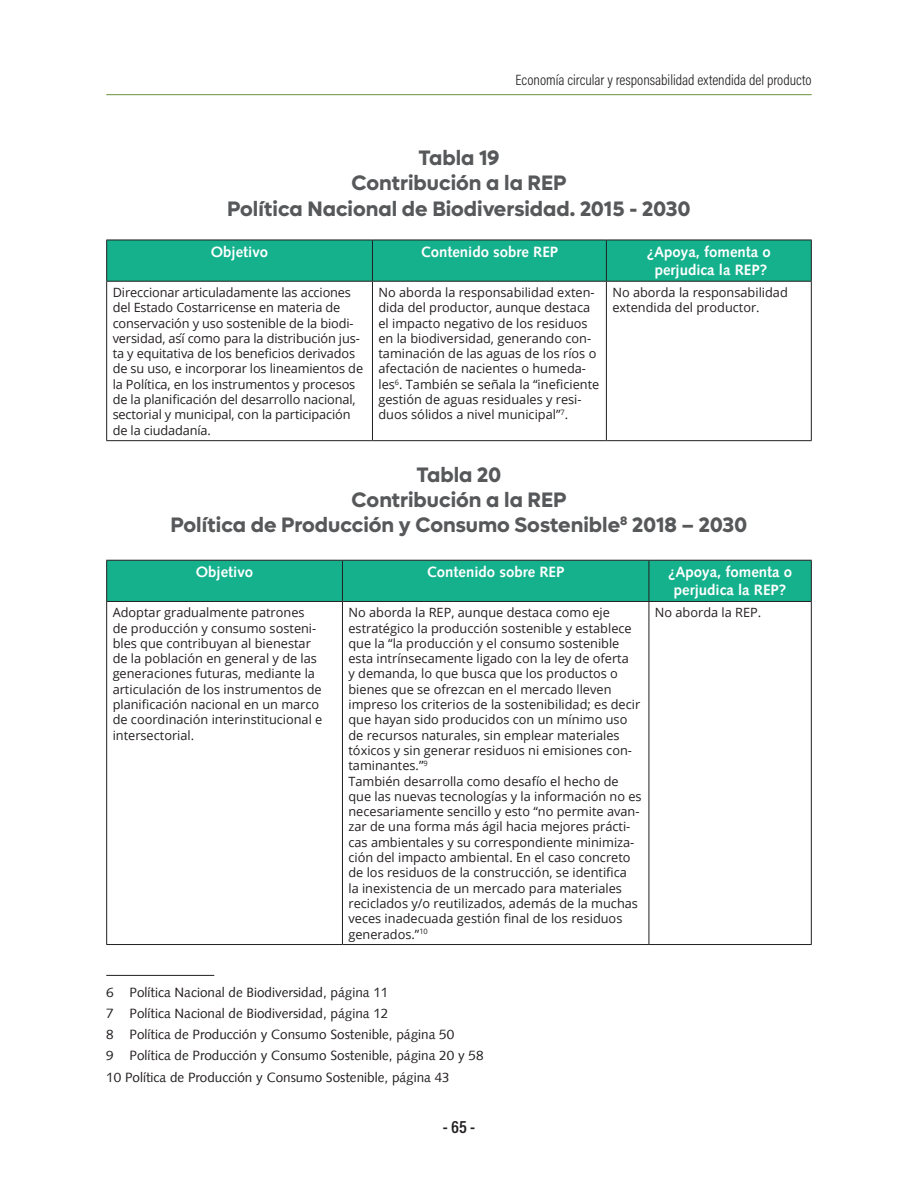
<style>
.page{position:relative;width:918px;height:1188px;background:#fff}
.page>*{position:absolute;margin:0;border:0;box-sizing:border-box;transform-origin:0 0}
.t1{font:700 21px/25.2px "Lufga";color:#57585a;text-align:center}
.t2{font:600 18px "Acumin Pro Cond";color:#231f20}
.t3{font:700 15px/18px "Syntax LT";color:#fff;text-align:center}
.t4{font:300 15px "Acumin Pro Cond";color:#231f20}
.t5{font:13.5px/21.3px "Syntax LT";color:#231f20}
.t6{font:12.75px/15.3px "Open Sans";color:#231f20}
</style>
<div class="page">
<hr style="left:106px;top:94px;width:706px;height:1px;background:#67923b">
<div style="left:107px;top:241px;width:704px;height:40px;background:#15b18d"></div>
<hr style="left:106px;top:240px;width:266px;height:1px;background:#231f20">
<hr style="left:106px;top:240px;width:1px;height:41px;background:#231f20">
<hr style="left:372px;top:240px;width:234px;height:1px;background:#231f20">
<hr style="left:372px;top:240px;width:1px;height:41px;background:#231f20">
<hr style="left:606px;top:240px;width:206px;height:1px;background:#231f20">
<hr style="left:606px;top:240px;width:1px;height:41px;background:#231f20">
<hr style="left:811px;top:240px;width:1px;height:41px;background:#231f20">
<hr style="left:106px;top:281px;width:266px;height:1px;background:#231f20">
<hr style="left:106px;top:282px;width:1px;height:158px;background:#231f20">
<hr style="left:372px;top:281px;width:234px;height:1px;background:#231f20">
<hr style="left:372px;top:282px;width:1px;height:158px;background:#231f20">
<hr style="left:606px;top:281px;width:206px;height:1px;background:#231f20">
<hr style="left:606px;top:282px;width:1px;height:158px;background:#231f20">
<hr style="left:811px;top:282px;width:1px;height:158px;background:#231f20">
<hr style="left:106px;top:440px;width:266px;height:1px;background:#231f20">
<hr style="left:372px;top:440px;width:234px;height:1px;background:#231f20">
<hr style="left:606px;top:440px;width:206px;height:1px;background:#231f20">
<div style="left:107px;top:561px;width:704px;height:40px;background:#15b18d"></div>
<hr style="left:106px;top:560px;width:236px;height:1px;background:#231f20">
<hr style="left:106px;top:561px;width:1px;height:40px;background:#231f20">
<hr style="left:342px;top:560px;width:307px;height:1px;background:#231f20">
<hr style="left:342px;top:561px;width:1px;height:40px;background:#231f20">
<hr style="left:649px;top:560px;width:163px;height:1px;background:#231f20">
<hr style="left:649px;top:561px;width:1px;height:40px;background:#231f20">
<hr style="left:811px;top:561px;width:1px;height:40px;background:#231f20">
<hr style="left:106px;top:601px;width:236px;height:1px;background:#231f20">
<hr style="left:106px;top:602px;width:1px;height:342px;background:#231f20">
<hr style="left:342px;top:601px;width:307px;height:1px;background:#231f20">
<hr style="left:342px;top:602px;width:1px;height:342px;background:#231f20">
<hr style="left:649px;top:601px;width:163px;height:1px;background:#231f20">
<hr style="left:649px;top:602px;width:1px;height:342px;background:#231f20">
<hr style="left:811px;top:602px;width:1px;height:342px;background:#231f20">
<hr style="left:106px;top:944px;width:236px;height:1px;background:#231f20">
<hr style="left:342px;top:944px;width:307px;height:1px;background:#231f20">
<hr style="left:649px;top:944px;width:163px;height:1px;background:#231f20">
<hr style="left:106px;top:975px;width:108px;height:1px;background:#231f20">
<p class="t4" style="left:516px;top:70px;width:298px">Economía circular y responsabilidad extendida del producto</p>
<h1 class="t1" style="left:227px;top:145px;width:465px">Tabla 19<br>Contribución a la REP<br>Política Nacional de Biodiversidad. 2015 - 2030</h1>
<p class="t3" style="left:211px;top:243px;width:59px">Objetivo</p>
<p class="t3" style="left:421px;top:243px;width:139px">Contenido sobre REP</p>
<p class="t3" style="left:647px;top:243px;width:126px">¿Apoya, fomenta o perjudica la REP?</p>
<p class="t6" style="left:113px;top:284px;width:252px">Direccionar articuladamente las acciones del Estado Costarricense en materia de conservación y uso sostenible de la biodi&shy;versidad, así́como para la distribución jus&shy;ta y equitativa de los beneficios derivados de su uso, e incorporar los lineamientos de la Política, en los instrumentos y procesos de la planificación del desarrollo nacional, sectorial y municipal, con la participación de la ciudadanía.</p>
<p class="t6" style="left:378px;top:284px;width:222px">No aborda la responsabilidad exten&shy;dida del productor, aunque destaca el impacto negativo de los residuos en la biodiversidad, generando con&shy;taminación de las aguas de los ríos o afectación de nacientes o humeda&shy;les<sup>6</sup>. También se señala la “ineficiente gestión de aguas residuales y resi&shy;duos sólidos a nivel municipal”<sup>7</sup>.</p>
<p class="t6" style="left:612px;top:284px;width:177px">No aborda la responsabilidad extendida del productor.</p>
<h1 class="t1" style="left:171px;top:462px;width:578px">Tabla 20<br>Contribución a la REP<br>Política de Producción y Consumo Sostenible<sup>8</sup> 2018 – 2030</h1>
<p class="t3" style="left:196px;top:563px;width:59px">Objetivo</p>
<p class="t3" style="left:427px;top:563px;width:139px">Contenido sobre REP</p>
<p class="t3" style="left:668px;top:563px;width:126px">¿Apoya, fomenta o perjudica la REP?</p>
<p class="t6" style="left:113px;top:605px;width:211px">Adoptar gradualmente patrones de producción y consumo sosteni&shy;bles que contribuyan al bienestar de la población en general y de las generaciones futuras, mediante la articulación de los instrumentos de planificación nacional en un marco de coordinación interinstitucional e intersectorial.</p>
<p class="t6" style="left:348px;top:605px;width:295px">No aborda la REP, aunque destaca como eje estratégico la producción sostenible y establece que la “la producción y el consumo sostenible esta intrínsecamente ligado con la ley de oferta<br>y demanda, lo que busca que los productos o bienes que se ofrezcan en el mercado lleven impreso los criterios de la sostenibilidad; es decir que hayan sido producidos con un mínimo uso de recursos naturales, sin emplear materiales tóxicos y sin generar residuos ni emisiones con&shy;taminantes.”<sup>9<br></sup>También desarrolla como desafío el hecho de que las nuevas tecnologías y la información no es necesariamente sencillo y esto “no permite avan&shy;zar de una forma más ágil hacia mejores prácti&shy;cas ambientales y su correspondiente minimiza&shy;ción del impacto ambiental. En el caso concreto de los residuos de la construcción, se identifica<br>la inexistencia de un mercado para materiales reciclados y/o reutilizados, además de la muchas veces inadecuada gestión final de los residuos generados.”<sup>10</sup></p>
<p class="t6" style="left:655px;top:605px;width:108px">No aborda la REP.</p>
<p class="t5" style="left:106px;top:981px;width:379px">6 Política Nacional de Biodiversidad, página 11<br>7 Política Nacional de Biodiversidad, página 12<br>8 Política de Producción y Consumo Sostenible, página 50<br>9 Política de Producción y Consumo Sostenible, página 20 y 58<br>10 Política de Producción y Consumo Sostenible, página 43</p>
<h2 class="t2" style="left:443px;top:1115px;width:34px">- 65 -</h2>
</div>
